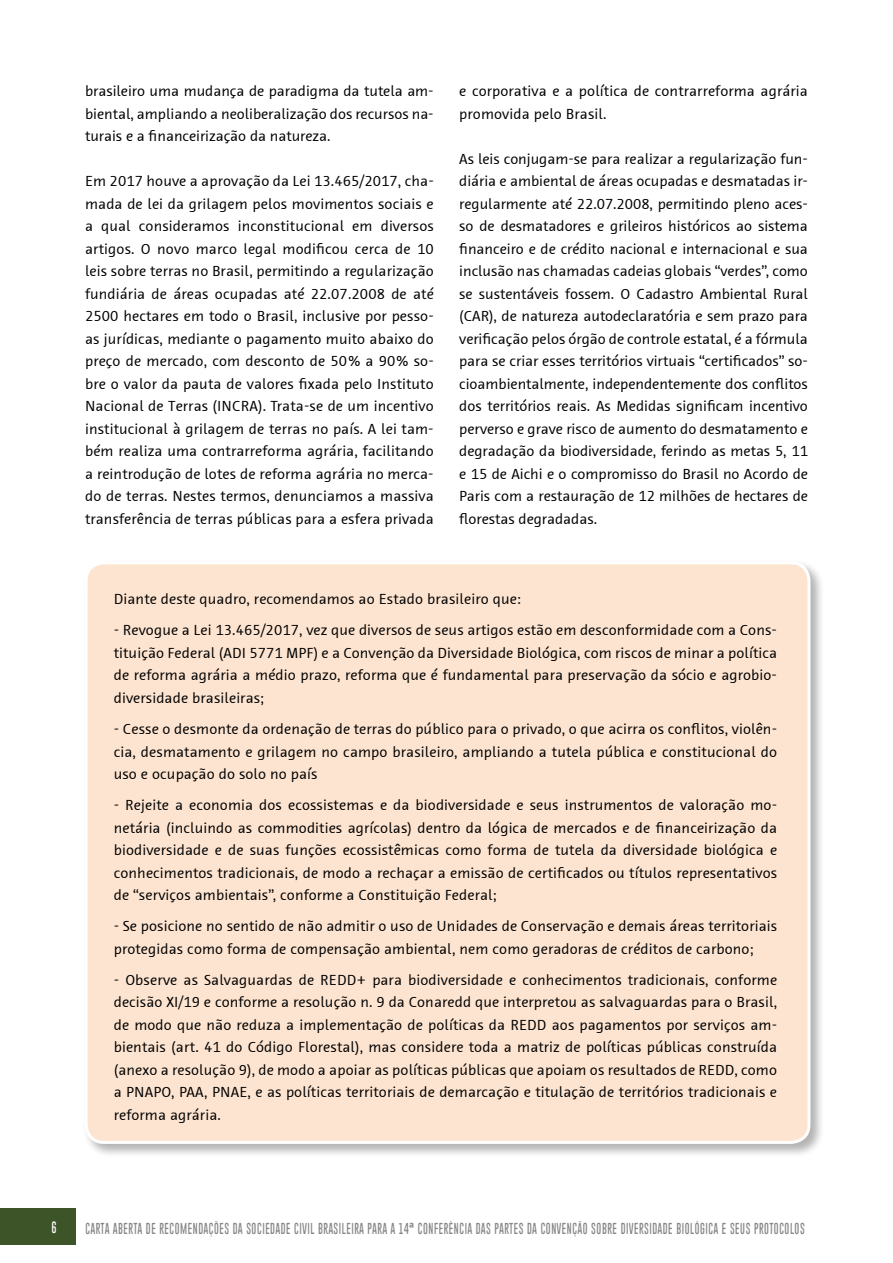
<style>
.page{position:relative;width:893px;height:1263px;background:#fff}
.page>*{position:absolute;margin:0;border:0;box-sizing:border-box;transform-origin:0 0}
.t1{font:16.5px "Piparivahtiperhonen";color:#fff}
.t2{font:15.9px "Piparivahtiperhonen";color:#878787}
.t3{font:15px/22.5px "Schering Sans";letter-spacing:.01em;color:#000;text-align:justify}
.s1{font-family:"Bahnschrift 400 100"}
</style>
<div class="page">
<div style="left:0;top:1208px;width:76px;height:37px;background:#3d5328"></div>
<div style="left:82px;top:559px;width:743px;height:599px;background:#000;opacity:.3"></div>
<div style="left:86px;top:563px;width:723px;height:579px;background:#fde4d0;border-radius:18px"></div>
<div style="left:85px;top:561px;width:725px;height:583px;border:3px solid #fff;border-radius:18px"></div>
<p class="t3" style="left:85px;top:80px;width:350px">brasileiro uma mudança de paradigma da tutela am&shy;biental, ampliando a neoliberalização dos recursos na&shy;turais e a financeirização da natureza.</p>
<p class="t3" style="left:85px;top:170px;width:350px">Em 2017 houve a aprovação da Lei 13.465/2017, cha&shy;mada de lei da grilagem pelos movimentos sociais e a qual consideramos inconstitucional em diversos artigos. O novo marco legal modificou cerca de 10 leis sobre terras no Brasil, permitindo a regularização fundiária de áreas ocupadas até 22.07.2008 de até 2500 hectares em todo o Brasil, inclusive por pesso&shy;as jurídicas, mediante o pagamento muito abaixo do preço de mercado, com desconto de 50% a 90% so&shy;bre o valor da pauta de valores fixada pelo Instituto Nacional de Terras (INCRA). Trata-se de um incentivo institucional à grilagem de terras no país. A lei tam&shy;bém realiza uma contrarreforma agrária, facilitando a reintrodução de lotes de reforma agrária no merca&shy;do de terras. Nestes termos, denunciamos a massiva transferência de terras públicas para a esfera privada</p>
<p class="t3" style="left:459px;top:80px;width:350px">e corporativa e a política de contrarreforma agrária promovida pelo Brasil.</p>
<p class="t3" style="left:459px;top:147px;width:350px">As leis conjugam-se para realizar a regularização fun&shy;diária e ambiental de áreas ocupadas e desmatadas ir&shy;regularmente até 22.07.2008, permitindo pleno aces&shy;so de desmatadores e grileiros históricos ao sistema financeiro e de crédito nacional e internacional e sua inclusão nas chamadas cadeias globais “verdes”, como se sustentáveis fossem. O Cadastro Ambiental Rural (CAR), de natureza autodeclaratória e sem prazo para verificação pelos órgão de controle estatal, é a fórmula para se criar esses territórios virtuais “certificados” so&shy;cioambientalmente, independentemente dos conflitos dos territórios reais. As Medidas significam incentivo perverso e grave risco de aumento do desmatamento e degradação da biodiversidade, ferindo as metas 5, 11 e 15 de Aichi e o compromisso do Brasil no Acordo de Paris com a restauração de 12 milhões de hectares de florestas degradadas.</p>
<p class="t3" style="left:114px;top:588px;width:409px">Diante deste quadro, recomendamos ao Estado brasileiro que:</p>
<p class="t3" style="left:114px;top:619px;width:665px">- Revogue a Lei 13.465/2017, vez que diversos de seus artigos estão em desconformidade com a Cons&shy;tituição Federal (ADI 5771 MPF) e a Convenção da Diversidade Biológica, com riscos de minar a política de reforma agrária a médio prazo, reforma que é fundamental para preservação da sócio e agrobio&shy;diversidade brasileiras;</p>
<p class="t3" style="left:114px;top:717px;width:665px">- Cesse o desmonte da ordenação de terras do público para o privado, o que acirra os conflitos, violên&shy;cia, desmatamento e grilagem no campo brasileiro, ampliando a tutela pública e constitucional do uso e ocupação do solo no país</p>
<p class="t3" style="left:114px;top:793px;width:665px">- Rejeite a economia dos ecossistemas e da biodiversidade e seus instrumentos de valoração mo&shy;netária (incluindo as commodities agrícolas) dentro da lógica de mercados e de financeirização da biodiversidade e de suas funções ecossistêmicas como forma de tutela da diversidade biológica e conhecimentos tradicionais, de modo a rechaçar a emissão de certificados ou títulos representativos de “serviços ambientais”, conforme a Constituição Federal;</p>
<p class="t3" style="left:114px;top:914px;width:665px">- Se posicione no sentido de não admitir o uso de Unidades de Conservação e demais áreas territoriais protegidas como forma de compensação ambiental, nem como geradoras de créditos de carbono;</p>
<p class="t3" style="left:114px;top:968px;width:665px">- Observe as Salvaguardas de REDD+ para biodiversidade e conhecimentos tradicionais, conforme decisão XI/19 e conforme a resolução n. 9 da Conaredd que interpretou as salvaguardas para o Brasil, de modo que não reduza a implementação de políticas da REDD aos pagamentos por serviços am&shy;bientais (art. 41 do Código Florestal), mas considere toda a matriz de políticas públicas construída (anexo a resolução 9), de modo a apoiar as políticas públicas que apoiam os resultados de REDD, como a PNAPO, PAA, PNAE, e as políticas territoriais de demarcação e titulação de territórios tradicionais e reforma agrária.</p>
<p class="t1" style="left:51px;top:1219px;width:7px">6</p>
<p class="t2" style="left:85px;top:1221px;width:721px">CARTA ABERTA DE RECOMENDAÇÕES DA SOCIEDADE CIVIL BRASILEIRA PARA A 14<span class="s1">ª</span> CONFERÊNCIA DAS PARTES DA CONVENÇÃO SOBRE DIVERSIDADE BIOLÓGICA E SEUS PROTOCOLOS</p>
</div>
